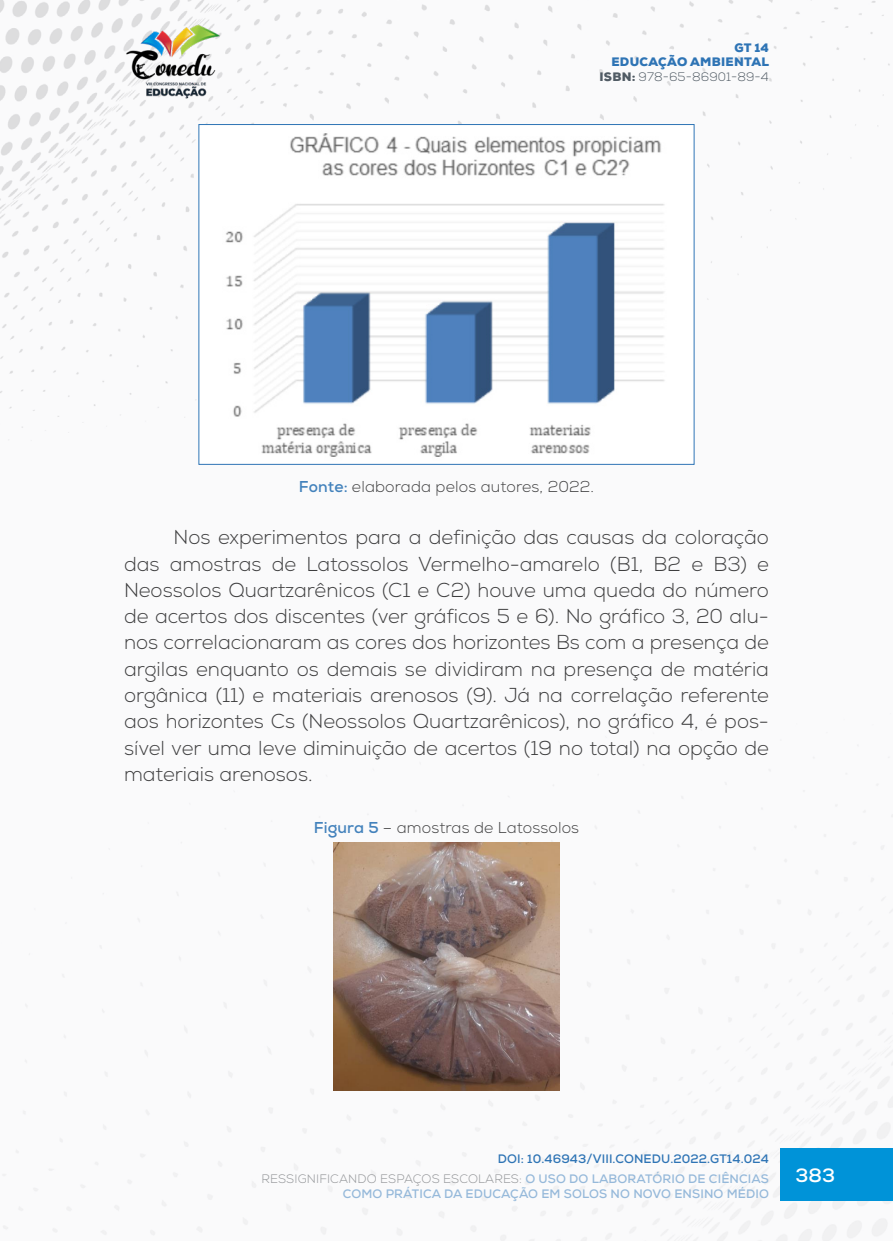
<style>
.page{position:relative;width:893px;height:1241px;background:#fff}
.page>*{position:absolute;margin:0;border:0;box-sizing:border-box;transform-origin:0 0}
._8_CORPO{font:300 20.12px/26.2px "Nexa";color:#3e3e3f;text-align:justify}
.t1{font:700 19.25px "Nexa";color:#fff}
._12_FONTES{font:300 15.75px "Nexa";letter-spacing:.01em;color:#3e3e3f}
._11_LEGENDAS{font:300 15.75px "Nexa";letter-spacing:.01em;color:#3e3e3f}
.t2{font:700 12.25px/14px "Nexa";letter-spacing:.01em;color:#96b9da;text-align:right}
.t3{font:900 12.25px/14.7px "Nexa";letter-spacing:.025em;color:#2e74b5;text-align:right}
.t4{font:700 12.25px "Nexa";letter-spacing:.01em;color:#2e74b5}
.s1{color:#505b64}
.s2{font-weight:300;color:#505b64}
.s3{font-weight:700;color:#4382bc}
.s4{font-weight:300;color:#939598}
</style>
<div class="page">
<img style="left:0;top:0;width:893px;height:1240px">
<div style="left:781px;top:1148px;width:112px;height:52px;background:#0093d8"></div>
<img style="left:124px;top:25px;width:98px;height:74px">
<img style="left:200px;top:126px;width:492px;height:336px">
<img style="left:333px;top:842px;width:227px;height:248px">
<p class="t3" style="left:599px;top:40px;width:171px">GT 14<br>EDUCAÇÃO AMBIENTAL<br><span class="s1">ISBN:</span> <span class="s2">978-65-86901-89-4</span></p>
<p class="_12_FONTES" style="left:299px;top:477px;width:297px"><span class="s3">Fonte:</span> elaborada pelos autores, 2022.</p>
<p class="_8_CORPO" style="left:124px;top:525px;width:646px;text-indent:50px">Nos experimentos para a definição das causas da coloração das amostras de Latossolos Vermelho-amarelo (B1, B2 e B3) e Neossolos Quartzarênicos (C1 e C2) houve uma queda do número de acertos dos discentes (ver gráficos 5 e 6). No gráfico 3, 20 alu&shy;nos correlacionaram as cores dos horizontes Bs com a presença de argilas enquanto os demais se dividiram na presença de matéria orgânica (11) e materiais arenosos (9). Já na correlação referente aos horizontes Cs (Neossolos Quartzarênicos), no gráfico 4, é pos&shy;sível ver uma leve diminuição de acertos (19 no total) na opção de materiais arenosos.</p>
<p class="_11_LEGENDAS" style="left:314px;top:818px;width:267px"><span class="s3">Figura 5</span> – amostras de Latossolos</p>
<p class="t4" style="left:498px;top:1150px;width:273px">DOI: 10.46943/VIII.CONEDU.2022.GT14.024</p>
<p class="t2" style="left:261px;top:1171px;width:509px"><span class="s4">RESSIGNIFICANDO ESPAÇOS ESCOLARES:</span> O USO DO LABORATÓRIO DE CIÊNCIAS<br>COMO PRÁTICA DA EDUCAÇÃO EM SOLOS NO NOVO ENSINO MÉDIO</p>
<p class="t1" style="left:796px;top:1162px;width:41px">383</p>
</div>
